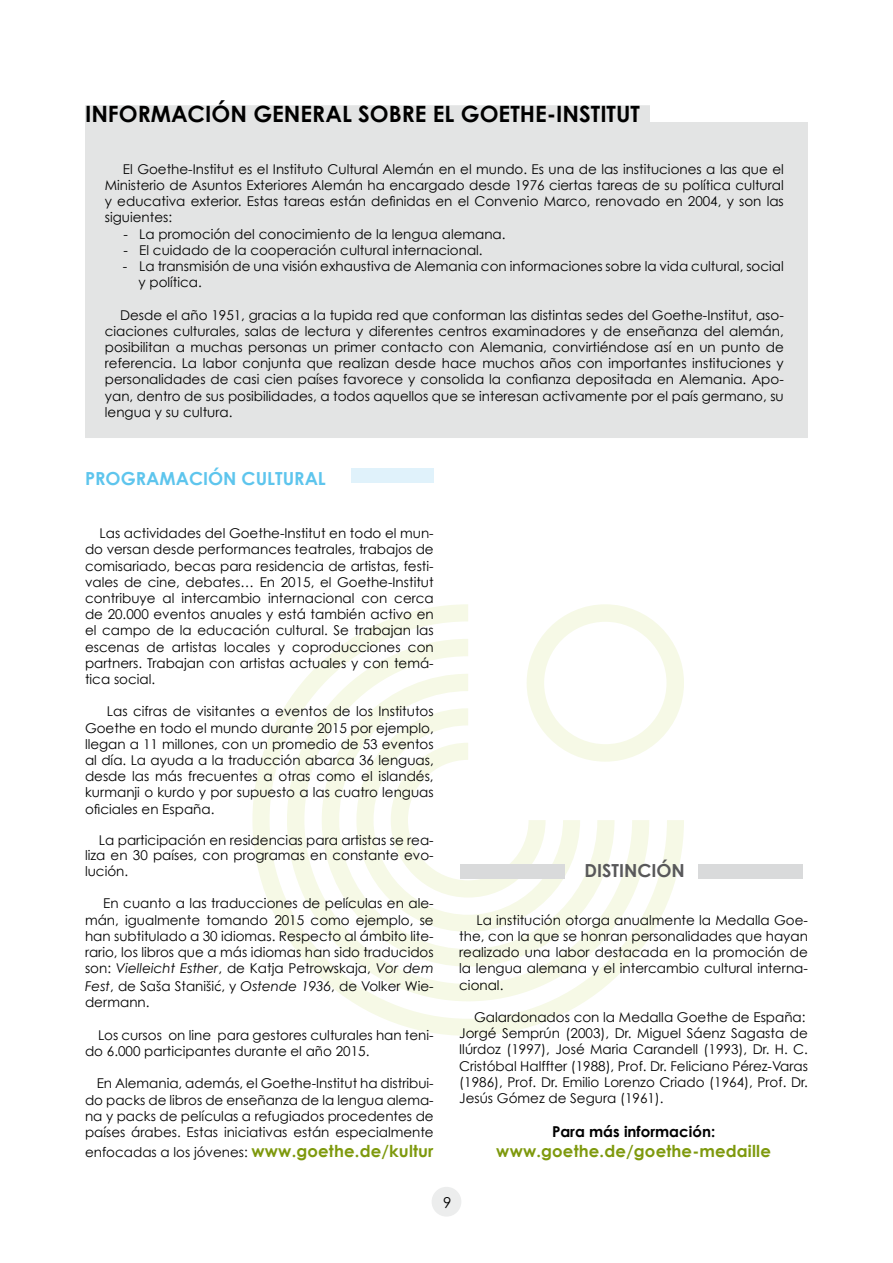
<style>
.page{position:relative;width:893px;height:1263px;background:#fff}
.page>*{position:absolute;margin:0;border:0;box-sizing:border-box;transform-origin:0 0}
.t1{font:700 22.5px "Century Gothic";color:#000}
.t2{font:700 18px "Century Gothic";color:#5ec5ed}
.t3{font:700 18px "Century Gothic";color:#58585a}
.t4{font:700 16.5px "Century Gothic";letter-spacing:.01em;color:#7e990d}
.t5{font:700 15px "Century Gothic";color:#000}
.t6{font:15px "Century Gothic";color:#000}
.t7{font:13.5px/16.2px "Century Gothic";color:#000;text-align:justify}
.s1{font-style:italic}
.s2{font-family:"Avenir";font-weight:300;font-size:15px}
.s3{font-weight:700;font-size:16.5px;color:#7e990d}
</style>
<div class="page">
<svg style="left:252px;top:604px;width:432px;height:432px"></svg>
<div style="left:85px;top:105px;width:723px;height:333px;background:#e3e4e4"></div>
<div style="left:651px;top:96px;width:171px;height:25px;background:#fff"></div>
<div style="left:351px;top:468px;width:83px;height:15px;background:#e0f2fb"></div>
<div style="left:460px;top:864px;width:105px;height:14px;background:#d9dadb"></div>
<div style="left:698px;top:864px;width:105px;height:15px;background:#d9dadb"></div>
<div style="left:432px;top:1187px;width:29px;height:29px;background:#eceded;border-radius:50%"></div>
<div style="left:432px;top:1187px;width:29px;height:29px;border:2px solid #eceded;border-radius:50%"></div>
<h1 class="t1" style="left:85px;top:100px;width:556px">INFORMACIÓN GENERAL SOBRE EL GOETHE-INSTITUT</h1>
<p class="t7" style="left:105px;top:161px;width:680px;text-indent:18px">El Goethe-Institut es el Instituto Cultural Alemán en el mundo. Es una de las instituciones a las que el Ministerio de Asuntos Exteriores Alemán ha encargado desde 1976 ciertas tareas de su política cultural y educativa exterior. Estas tareas están definidas en el Convenio Marco, renovado en 2004, y son las siguientes:</p>
<p class="t7" style="left:124px;top:225px;width:383px">- La promoción del conocimiento de la lengua alemana.</p>
<p class="t7" style="left:124px;top:242px;width:361px">- El cuidado de la cooperación cultural internacional.</p>
<p class="t7" style="left:139px;top:258px;width:647px;text-indent:-16px">- La transmisión de una visión exhaustiva de Alemania con informaciones sobre la vida cultural, social y política.</p>
<p class="t7" style="left:105px;top:306px;width:680px;text-indent:15px">Desde el año 1951, gracias a la tupida red que conforman las distintas sedes del Goethe-Institut, aso&shy;ciaciones culturales, salas de lectura y diferentes centros examinadores y de enseñanza del alemán, posibilitan a muchas personas un primer contacto con Alemania, convirtiéndose así en un punto de referencia. La labor conjunta que realizan desde hace muchos años con importantes instituciones y personalidades de casi cien países favorece y consolida la confianza depositada en Alemania. Apo&shy;yan, dentro de sus posibilidades, a todos aquellos que se interesan activamente por el país germano, su lengua y su cultura.</p>
<h2 class="t2" style="left:85px;top:467px;width:242px">PROGRAMACIÓN CULTURAL</h2>
<p class="t7" style="left:85px;top:525px;width:350px;text-indent:15px">Las actividades del Goethe-Institut en todo el mun&shy;do versan desde performances teatrales, trabajos de comisariado, becas para residencia de artistas, festi&shy;vales de cine, debates… En 2015, el Goethe-Institut contribuye al intercambio internacional con cerca de 20.000 eventos anuales y está también activo en el campo de la educación cultural. Se trabajan las escenas de artistas locales y coproducciones con partners. Trabajan con artistas actuales y con temá&shy;tica social.</p>
<p class="t7" style="left:85px;top:703px;width:350px;text-indent:22px">Las cifras de visitantes a eventos de los Institutos Goethe en todo el mundo durante 2015 por ejemplo, llegan a 11 millones, con un promedio de 53 eventos al día. La ayuda a la traducción abarca 36 lenguas, desde las más frecuentes a otras como el islandés, kurmanji o kurdo y por supuesto a las cuatro lenguas oficiales en España.</p>
<p class="t7" style="left:85px;top:832px;width:350px;line-height:15.6px;text-indent:14px">La participación en residencias para artistas se rea&shy;liza en 30 países, con programas en constante evo&shy;lución.</p>
<p class="t7" style="left:85px;top:895px;width:350px;text-indent:18px">En cuanto a las traducciones de películas en ale&shy;mán, igualmente tomando 2015 como ejemplo, se han subtitulado a 30 idiomas. Respecto al ámbito lite&shy;rario, los libros que a más idiomas han sido traducidos son: <span class="s1">Vielleicht Esther</span>, de Katja Petrowskaja, <span class="s1">Vor dem</span></p>
<p class="t7" style="left:85px;top:978px;width:350px"><span class="s1">Fest</span>, de Saša Staniši<span class="s2">ć</span>, y <span class="s1">Ostende 1936</span>, de Volker Wie&shy;dermann.</p>
<p class="t7" style="left:85px;top:1027px;width:350px;text-indent:13px">Los cursos on line para gestores culturales han teni&shy;do 6.000 participantes durante el año 2015.</p>
<p class="t7" style="left:85px;top:1075px;width:350px;text-indent:12px">En Alemania, además, el Goethe-Institut ha distribui&shy;do packs de libros de enseñanza de la lengua alema&shy;na y packs de películas a refugiados procedentes de países árabes. Estas iniciativas están especialmente</p>
<p class="t7" style="left:85px;top:1144px;width:350px">enfocadas a los jóvenes: <span class="s3">www.goethe.de/kultur</span></p>
<h2 class="t3" style="left:584px;top:859px;width:102px">DISTINCIÓN</h2>
<p class="t7" style="left:459px;top:911px;width:350px;text-indent:17px">La institución otorga anualmente la Medalla Goe&shy;the, con la que se honran personalidades que hayan realizado una labor destacada en la promoción de la lengua alemana y el intercambio cultural interna&shy;cional.</p>
<p class="t7" style="left:459px;top:1009px;width:350px;text-align:left;text-indent:15px">Galardonados con la Medalla Goethe de España:<br>Jorgé Semprún (2003), Dr. Miguel Sáenz Sagasta de Ilúrdoz (1997), José Maria Carandell (1993), Dr. H. C.<br>Cristóbal Halffter (1988), Prof. Dr. Feliciano Pérez-Varas (1986), Prof. Dr. Emilio Lorenzo Criado (1964), Prof. Dr.<br>Jesús Gómez de Segura (1961).</p>
<p class="t5" style="left:552px;top:1122px;width:165px">Para más información:</p>
<p class="t4" style="left:496px;top:1140px;width:276px">www.goethe.de/goethe-medaille</p>
<p class="t6" style="left:443px;top:1193px;width:10px">9</p>
</div>
